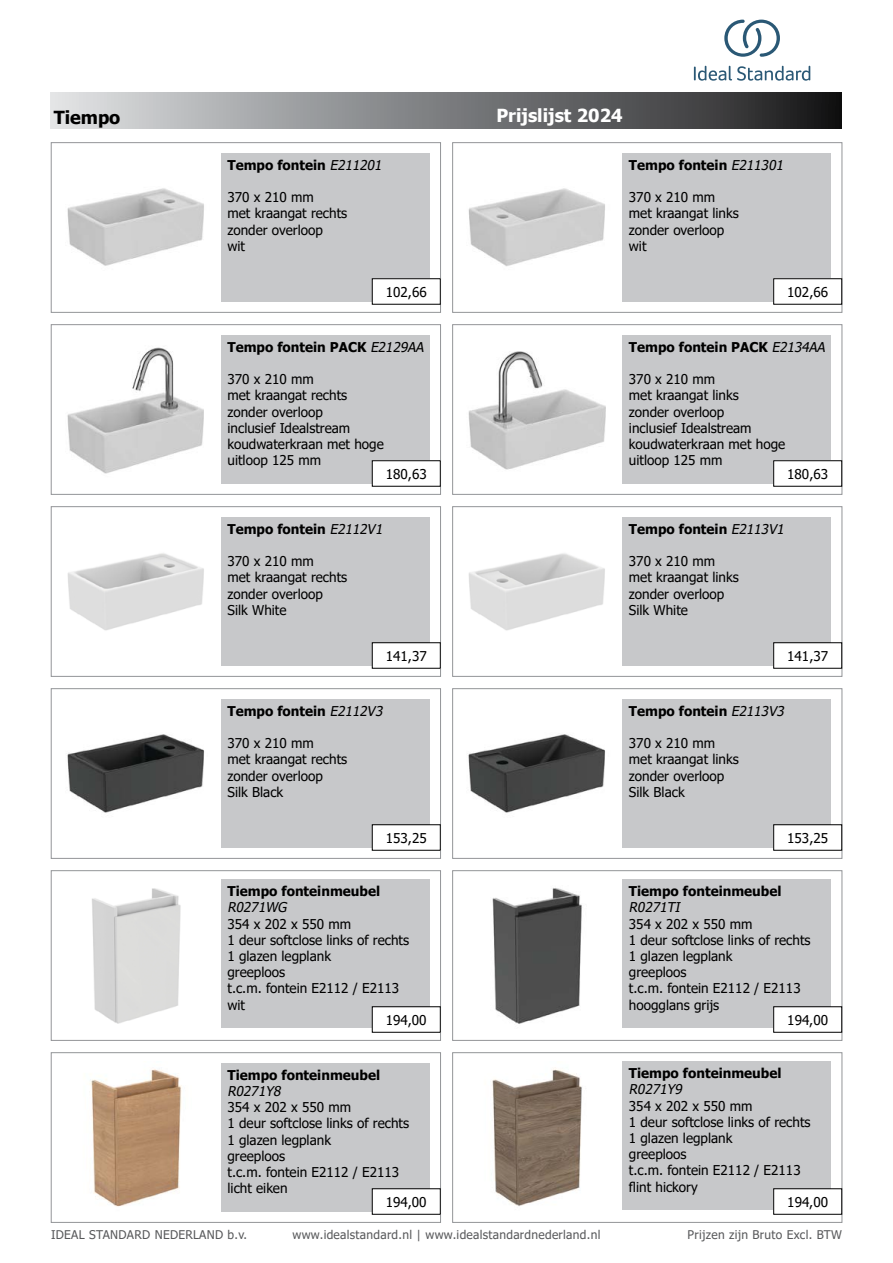
<style>
.page{position:relative;width:893px;height:1263px;background:#fff}
.page>*{position:absolute;margin:0;border:0;box-sizing:border-box;transform-origin:0 0}
.t1{font:700 18px "Tahoma";color:#fff}
.t2{font:700 18px "Tahoma";color:#000}
.t3{font:13.5px/16.2px "Tahoma";color:#000}
.t4{font:700 13.5px "Tahoma";color:#000}
.t5{font:italic 13.5px "Tahoma";color:#000}
.t6{font:12px "Tahoma";letter-spacing:.025em;color:#58595b}
.s1{font-weight:400;font-style:italic}
</style>
<div class="page">
<div style="left:51px;top:92px;width:791px;height:37px;background:linear-gradient(to right,#dee1e3,#1a1a1b)"></div>
<div style="left:51px;top:324px;width:390px;height:171px;border:1px solid #939598"></div>
<img style="left:67px;top:347px;width:137px;height:127px">
<div style="left:221px;top:335px;width:209px;height:149px;background:#c7c8ca"></div>
<div style="left:452px;top:324px;width:390px;height:171px;border:1px solid #939598"></div>
<img style="left:468px;top:351px;width:138px;height:119px">
<div style="left:622px;top:335px;width:209px;height:149px;background:#c7c8ca"></div>
<div style="left:452px;top:142px;width:390px;height:171px;border:1px solid #939598"></div>
<img style="left:468px;top:188px;width:137px;height:79px">
<div style="left:622px;top:153px;width:209px;height:149px;background:#c7c8ca"></div>
<div style="left:51px;top:142px;width:390px;height:171px;border:1px solid #939598"></div>
<img style="left:67px;top:188px;width:137px;height:78px">
<div style="left:221px;top:153px;width:209px;height:149px;background:#c7c8ca"></div>
<div style="left:452px;top:688px;width:390px;height:170px;border:1px solid #939598"></div>
<img style="left:468px;top:734px;width:137px;height:79px">
<div style="left:622px;top:699px;width:209px;height:149px;background:#c7c8ca"></div>
<div style="left:51px;top:688px;width:390px;height:170px;border:1px solid #939598"></div>
<img style="left:67px;top:734px;width:137px;height:79px">
<div style="left:221px;top:699px;width:209px;height:149px;background:#c7c8ca"></div>
<div style="left:452px;top:506px;width:390px;height:170px;border:1px solid #939598"></div>
<img style="left:469px;top:553px;width:136px;height:78px">
<div style="left:622px;top:517px;width:209px;height:149px;background:#c7c8ca"></div>
<div style="left:51px;top:506px;width:390px;height:170px;border:1px solid #939598"></div>
<img style="left:68px;top:553px;width:136px;height:78px">
<div style="left:221px;top:517px;width:209px;height:149px;background:#c7c8ca"></div>
<div style="left:51px;top:870px;width:390px;height:170px;border:1px solid #939598"></div>
<div style="left:51px;top:1052px;width:390px;height:170px;border:1px solid #939598"></div>
<img style="left:90px;top:1069px;width:92px;height:138px">
<div style="left:221px;top:1063px;width:209px;height:149px;background:#c7c8ca"></div>
<img style="left:92px;top:888px;width:89px;height:136px">
<div style="left:221px;top:879px;width:209px;height:149px;background:#c7c8ca"></div>
<div style="left:452px;top:870px;width:390px;height:170px;border:1px solid #939598"></div>
<img style="left:492px;top:888px;width:90px;height:136px">
<div style="left:622px;top:879px;width:209px;height:149px;background:#c7c8ca"></div>
<div style="left:452px;top:1052px;width:390px;height:170px;border:1px solid #939598"></div>
<img style="left:492px;top:1069px;width:90px;height:137px">
<div style="left:622px;top:1061px;width:209px;height:149px;background:#c7c8ca"></div>
<div style="left:372px;top:461px;width:68px;height:25px;background:#fff"></div>
<div style="left:372px;top:460px;width:68px;height:26px;border:1px solid #000"></div>
<div style="left:372px;top:279px;width:68px;height:25px;background:#fff"></div>
<div style="left:774px;top:461px;width:68px;height:25px;background:#fff"></div>
<div style="left:773px;top:460px;width:69px;height:26px;border:1px solid #000"></div>
<div style="left:774px;top:279px;width:68px;height:25px;background:#fff"></div>
<div style="left:372px;top:825px;width:68px;height:25px;background:#fff"></div>
<div style="left:372px;top:824px;width:68px;height:26px;border:1px solid #000"></div>
<div style="left:774px;top:825px;width:68px;height:25px;background:#fff"></div>
<div style="left:773px;top:824px;width:69px;height:26px;border:1px solid #000"></div>
<div style="left:372px;top:643px;width:68px;height:25px;background:#fff"></div>
<div style="left:372px;top:642px;width:68px;height:26px;border:1px solid #000"></div>
<div style="left:774px;top:643px;width:68px;height:25px;background:#fff"></div>
<div style="left:773px;top:642px;width:69px;height:26px;border:1px solid #000"></div>
<div style="left:372px;top:1007px;width:68px;height:25px;background:#fff"></div>
<div style="left:372px;top:1006px;width:68px;height:26px;border:1px solid #000"></div>
<div style="left:372px;top:1189px;width:68px;height:25px;background:#fff"></div>
<div style="left:372px;top:1188px;width:68px;height:26px;border:1px solid #000"></div>
<div style="left:774px;top:1007px;width:68px;height:25px;background:#fff"></div>
<div style="left:773px;top:1006px;width:69px;height:26px;border:1px solid #000"></div>
<div style="left:774px;top:1189px;width:68px;height:25px;background:#fff"></div>
<div style="left:773px;top:1188px;width:69px;height:26px;border:1px solid #000"></div>
<svg style="left:694px;top:66px;width:116px;height:15px"></svg>
<svg style="left:724px;top:20px;width:56px;height:37px"></svg>
<h1 class="t2" style="left:54px;top:105px;width:68px">Tiempo</h1>
<p class="t4" style="left:227px;top:155px;width:159px">Tempo fontein <span class="s1">E211201</span></p>
<p class="t3" style="left:227px;top:190px;width:121px">370 x 210 mm<br>met kraangat rechts zonder overloop<br>wit</p>
<p class="t3" style="left:386px;top:284px;width:42px">102,66</p>
<p class="t4" style="left:227px;top:337px;width:201px">Tempo fontein PACK <span class="s1">E2129AA</span></p>
<p class="t3" style="left:227px;top:372px;width:158px">370 x 210 mm<br>met kraangat rechts zonder overloop<br>inclusief Idealstream koudwaterkraan met hoge uitloop 125 mm</p>
<p class="t3" style="left:386px;top:466px;width:42px">180,63</p>
<p class="t4" style="left:227px;top:519px;width:160px">Tempo fontein <span class="s1">E2112V1</span></p>
<p class="t3" style="left:227px;top:554px;width:121px">370 x 210 mm<br>met kraangat rechts zonder overloop<br>Silk White</p>
<h1 class="t1" style="left:496px;top:103px;width:128px">Prijslijst 2024</h1>
<p class="t4" style="left:629px;top:155px;width:159px">Tempo fontein <span class="s1">E211301</span></p>
<p class="t3" style="left:629px;top:190px;width:111px">370 x 210 mm met kraangat links zonder overloop wit</p>
<p class="t3" style="left:787px;top:284px;width:42px">102,66</p>
<p class="t4" style="left:629px;top:337px;width:201px">Tempo fontein PACK <span class="s1">E2134AA</span></p>
<p class="t3" style="left:629px;top:372px;width:158px">370 x 210 mm<br>met kraangat links<br>zonder overloop<br>inclusief Idealstream koudwaterkraan met hoge uitloop 125 mm</p>
<p class="t3" style="left:787px;top:466px;width:42px">180,63</p>
<p class="t4" style="left:629px;top:519px;width:160px">Tempo fontein <span class="s1">E2113V1</span></p>
<p class="t3" style="left:629px;top:554px;width:111px">370 x 210 mm met kraangat links zonder overloop<br>Silk White</p>
<p class="t3" style="left:386px;top:648px;width:42px">141,37</p>
<p class="t3" style="left:787px;top:648px;width:42px">141,37</p>
<p class="t4" style="left:227px;top:701px;width:160px">Tempo fontein <span class="s1">E2112V3</span></p>
<p class="t3" style="left:227px;top:736px;width:121px">370 x 210 mm<br>met kraangat rechts zonder overloop<br>Silk Black</p>
<p class="t4" style="left:629px;top:701px;width:160px">Tempo fontein <span class="s1">E2113V3</span></p>
<p class="t3" style="left:629px;top:736px;width:111px">370 x 210 mm met kraangat links zonder overloop<br>Silk Black</p>
<p class="t3" style="left:386px;top:830px;width:42px">153,25</p>
<p class="t3" style="left:787px;top:830px;width:42px">153,25</p>
<p class="t4" style="left:227px;top:882px;width:154px">Tiempo fonteinmeubel</p>
<p class="t5" style="left:227px;top:898px;width:64px">R0271WG</p>
<p class="t3" style="left:227px;top:916px;width:183px">354 x 202 x 550 mm<br>1 deur softclose links of rechts<br>1 glazen legplank<br>greeploos<br>t.c.m. fontein E2112 / E2113 wit</p>
<p class="t3" style="left:386px;top:1012px;width:42px">194,00</p>
<p class="t4" style="left:629px;top:882px;width:154px">Tiempo fonteinmeubel</p>
<p class="t5" style="left:629px;top:898px;width:56px">R0271TI</p>
<p class="t3" style="left:629px;top:916px;width:183px">354 x 202 x 550 mm<br>1 deur softclose links of rechts<br>1 glazen legplank<br>greeploos<br>t.c.m. fontein E2112 / E2113 hoogglans grijs</p>
<p class="t3" style="left:787px;top:1012px;width:42px">194,00</p>
<p class="t4" style="left:227px;top:1065px;width:154px">Tiempo fonteinmeubel</p>
<p class="t5" style="left:227px;top:1082px;width:58px">R0271Y8</p>
<p class="t3" style="left:227px;top:1100px;width:183px">354 x 202 x 550 mm<br>1 deur softclose links of rechts<br>1 glazen legplank<br>greeploos<br>t.c.m. fontein E2112 / E2113 licht eiken</p>
<p class="t3" style="left:386px;top:1194px;width:42px">194,00</p>
<p class="t6" style="left:51px;top:1227px;width:198px">IDEAL STANDARD NEDERLAND b.v.</p>
<p class="t6" style="left:292px;top:1227px;width:309px">www.idealstandard.nl | www.idealstandardnederland.nl</p>
<p class="t4" style="left:629px;top:1064px;width:154px">Tiempo fonteinmeubel</p>
<p class="t5" style="left:629px;top:1080px;width:58px">R0271Y9</p>
<p class="t3" style="left:629px;top:1098px;width:183px">354 x 202 x 550 mm<br>1 deur softclose links of rechts<br>1 glazen legplank<br>greeploos<br>t.c.m. fontein E2112 / E2113 flint hickory</p>
<p class="t6" style="left:688px;top:1227px;width:156px">Prijzen zijn Bruto Excl. BTW</p>
<p class="t3" style="left:787px;top:1194px;width:42px">194,00</p>
</div>
